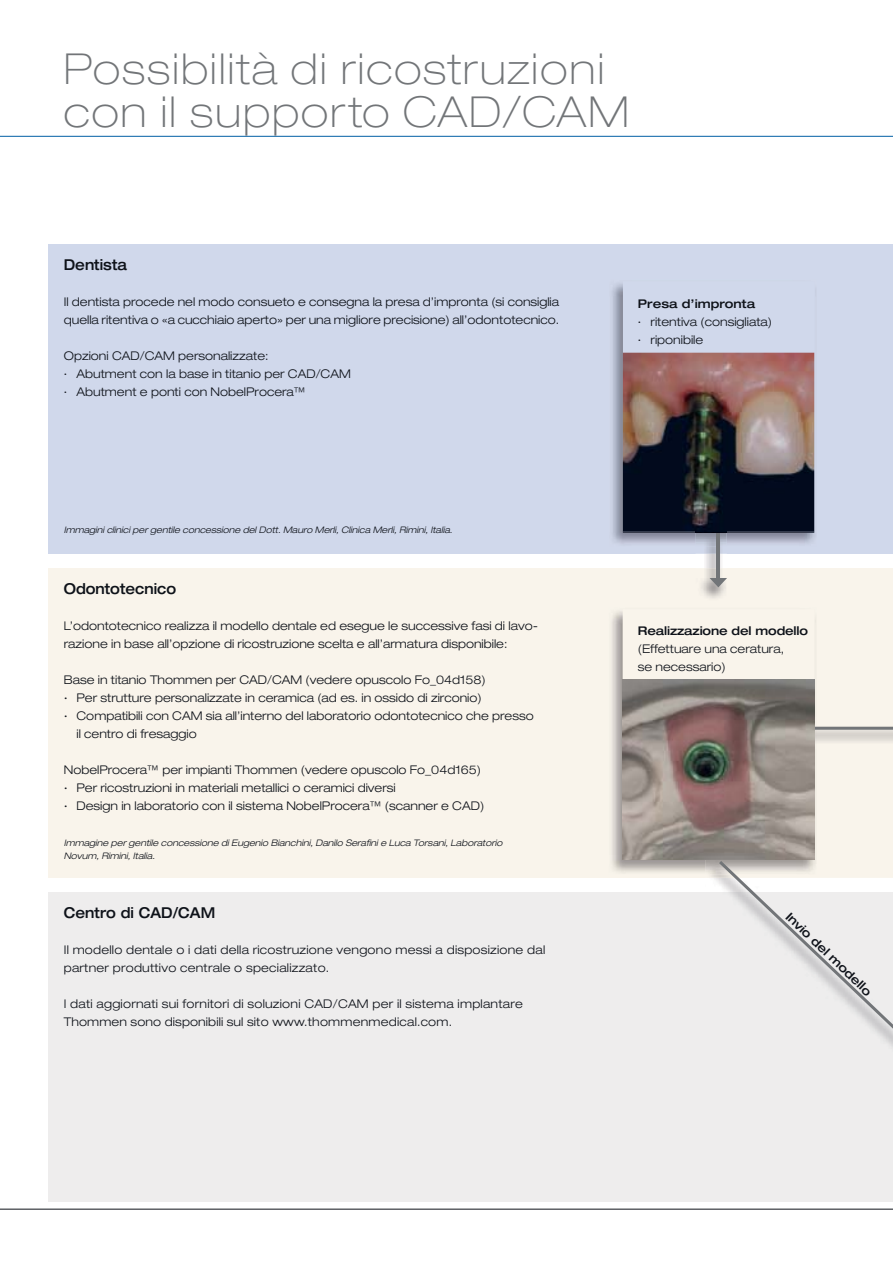
<style>
.page{position:relative;width:893px;height:1263px;background:#fff}
.page>*{position:absolute;margin:0;border:0;box-sizing:border-box;transform-origin:0 0}
.t1{font:100 expanded 42.75px/42.8px "Helvetica Neue";letter-spacing:.045em;color:#727578}
.t2{font:500 expanded 15px "Helvetica Neue";color:#0e1219;scale:.9 1}
.t3{font:300 expanded 12px/18px "Helvetica Neue";color:#0e1219}
.t4{font:300 expanded 12px/18px "Helvetica Neue";letter-spacing:.02em;color:#0e1219}
.t5{font:500 expanded 12px "Helvetica Neue";letter-spacing:-.01em;color:#0e1219}
.t6{font:italic 300 expanded 9px/13.5px "Helvetica Neue";color:#0e1219}
.s1{font-weight:400}
</style>
<div class="page">
<hr style="left:0;top:1209px;width:893px;height:1px;background:#0e1219">
<div style="left:49px;top:892px;width:844px;height:310px;background:#eeeded"></div>
<div style="left:49px;top:568px;width:844px;height:310px;background:#f9f4eb"></div>
<div style="left:49px;top:244px;width:844px;height:309px;background:#d0d8eb"></div>
<img style="left:611px;top:611px;width:205px;height:262px">
<svg style="left:623px;top:611px;width:191px;height:69px"></svg>
<img style="left:612px;top:283px;width:204px;height:261px">
<svg style="left:623px;top:283px;width:192px;height:249px"></svg>
<img style="left:696px;top:533px;width:30px;height:65px">
<hr style="left:717px;top:533px;width:3px;height:48px;background:#727578">
<svg style="left:710px;top:578px;width:17px;height:9px"></svg>
<hr style="left:814px;top:727px;width:79px;height:3px;background:#727578">
<img style="left:705px;top:860px;width:11px;height:14px">
<svg style="left:716px;top:858px;width:177px;height:189px"></svg>
<img style="left:623px;top:353px;width:191px;height:179px">
<img style="left:623px;top:680px;width:191px;height:180px">
<hr style="left:0;top:136px;width:893px;height:1px;background:#005fa4">
<h1 class="t1" style="left:64px;top:52px;width:567px">Possibilità di ricostruzioni con il supporto CAD/CAM</h1>
<p class="t2" style="left:64px;top:259px;width:72px">Dentista</p>
<p class="t3" style="left:64px;top:293px;width:497px">Il dentista procede nel modo consueto e consegna la presa d’impronta (si consi glia quella ritentiva o «a cucchiaio aperto» per una migliore precisione) all’odontotecnico.</p>
<p class="t3" style="left:64px;top:347px;width:288px">Opzioni CAD/CAM personalizzate:<br>· Abutment con la base in titanio per CAD/CAM · Abutment e ponti con NobelProcera™</p>
<p class="t5" style="left:638px;top:299px;width:119px">Presa d’impronta</p>
<p class="t3" style="left:638px;top:314px;width:136px">· ritentiva (consigliata) · riponibile</p>
<p class="t6" style="left:64px;top:524px;width:390px">Immagini clinici per gentile concessione del Dott. Mauro Merli, Clinica Merli, Rimini, Italia.</p>
<p class="t2" style="left:64px;top:583px;width:126px">Odontotecnico</p>
<p class="t3" style="left:64px;top:617px;width:476px">L’odontotecnico realizza il modello dentale ed esegue le successive fasi di lavo&shy;razione in base all’opzione di ricostruzione scelta e all’armatura disponibile:</p>
<p class="t3" style="left:64px;top:671px;width:423px">Base in titanio Thommen per CAD/CAM (vedere opuscolo Fo_04d158)</p>
<p class="t3" style="left:64px;top:689px;width:419px"><span class="s1">·</span> Per strutture personalizzate in ceramica (ad es. in ossido di zirconio)</p>
<p class="t3" style="left:64px;top:707px;width:471px"><span class="s1">·</span> Compatibili con CAM sia all’interno del laboratorio odontotecnico che presso</p>
<p class="t3" style="left:77px;top:725px;width:122px">il centro di fresaggio</p>
<p class="t3" style="left:64px;top:761px;width:422px">NobelProcera™ per impianti Thommen (vedere opuscolo Fo_04d165) <span class="s1">·</span> Per ricostruzioni in materiali metallici o ceramici diversi<br><span class="s1">·</span> Design in laboratorio con il sistema NobelProcera™ (scanner e CAD)</p>
<p class="t6" style="left:64px;top:836px;width:440px">Immagine per gentile concessione di Eugenio Bianchini, Danilo Serafini e Luca Torsani, Laboratorio<br>Novum, Rimini, Italia.</p>
<p class="t2" style="left:64px;top:907px;width:170px">Centro di CAD/CAM</p>
<p class="t4" style="left:64px;top:941px;width:483px">Il modello dentale o i dati della ricostruzione vengono messi a disposizione dal partner produttivo centrale o specializzato.</p>
<p class="t4" style="left:64px;top:995px;width:461px">I dati aggiornati sui fornitori di soluzioni CAD/CAM per il sistema implantare<br>Thommen sono disponibili sul sito www.thommenmedical.com.</p>
<p class="t5" style="left:638px;top:626px;width:172px">Realizzazione del modello</p>
<p class="t3" style="left:638px;top:641px;width:148px">(Effettuare una ceratura, se necessario)</p>
<p class="t5" style="left:791px;top:911px;width:115px;rotate:44deg">Invio del modello</p>
</div>
